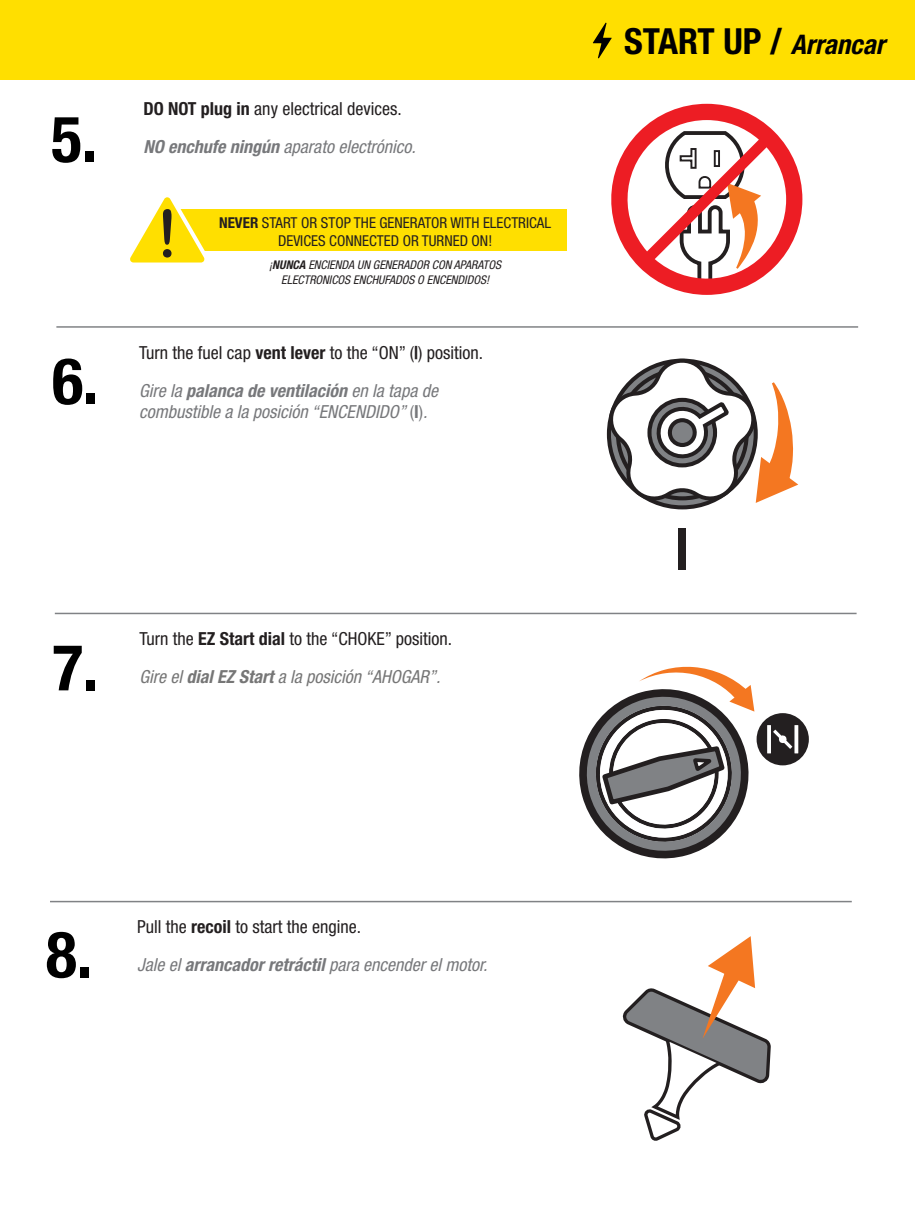
<style>
.page{position:relative;width:916px;height:1212px;background:#fff}
.page>*{position:absolute;margin:0;border:0;box-sizing:border-box;transform-origin:0 0}
.t1{font:700 condensed 64.2px "Helvetica Neue LT Std";color:#000}
.t2{font:700 condensed 36px "Helvetica Neue LT Std";color:#000}
.t3{font:condensed 18px/37.8px "Helvetica Neue LT Std";color:#231f20}
.t4{font:italic condensed 18px/37.8px "Helvetica Neue LT Std";color:#77787b}
.t5{font:condensed 15px/18px "Helvetica Neue LT Std";color:#231f20;text-align:center}
.t6{font:italic condensed 12px/15px "Helvetica Neue LT Std";color:#231f20;text-align:center}
.s1{font-weight:700}
.s2{font-style:italic;color:#77787b}
.s3{font-weight:700;font-style:italic;color:#77787b}
.s4{font-style:normal}
.s5{font-weight:700;font-style:normal}
.s6{font-style:italic;font-size:27px}
.s7{font-style:italic;color:#767676}
.s8{font-weight:700;font-style:italic;color:#767676}
.s9{font-style:normal;color:#231f20}
.s10{font-weight:700;font-style:normal;color:#231f20}
</style>
<div class="page">
<hr style="left:55px;top:612px;width:801px;height:2px;background:#808285">
<hr style="left:50px;top:900px;width:801px;height:2px;background:#808285">
<hr style="left:56px;top:326px;width:801px;height:2px;background:#808285">
<svg style="left:611px;top:104px;width:191px;height:191px"></svg>
<svg style="left:606px;top:358px;width:192px;height:152px"></svg>
<div style="left:678px;top:528px;width:8px;height:42px;background:#231f20"></div>
<svg style="left:622px;top:936px;width:149px;height:205px"></svg>
<svg style="left:579px;top:666px;width:186px;height:193px"></svg>
<div style="left:756px;top:713px;width:52px;height:52px;background:#231f20;border-radius:50%"></div>
<svg style="left:773px;top:729px;width:19px;height:19px"></svg>
<svg style="left:766px;top:725px;width:4px;height:28px"></svg>
<svg style="left:794px;top:725px;width:4px;height:28px"></svg>
<div style="left:170px;top:209px;width:396px;height:42px;background:#ffdf00"></div>
<svg style="left:130px;top:197px;width:75px;height:66px"></svg>
<div style="left:0;top:1px;width:914px;height:79px;background:#ffdf00"></div>
<svg style="left:592px;top:23px;width:19px;height:35px"></svg>
<h1 class="t1" style="left:51px;top:100px;width:48px">5.</h1>
<h1 class="t1" style="left:52px;top:342px;width:48px">6.</h1>
<p class="t3" style="left:143px;top:89px;width:260px"><span class="s1">DO NOT plug in</span> any electrical devices.</p>
<p class="t4" style="left:143px;top:128px;width:274px"><span class="s1">NO enchufe ningún</span> aparato electrónico.</p>
<p class="t5" style="left:219px;top:213px;width:333px"><span class="s1">NEVER</span> START OR STOP THE GENERATOR WITH ELECTRICAL<br>DEVICES CONNECTED OR TURNED ON!</p>
<p class="t6" style="left:269px;top:258px;width:233px">¡<span class="s1">NUNCA</span> ENCIENDA UN GENERADOR CON APARATOS<br>ELECTRONICOS ENCHUFADOS O ENCENDIDOS!</p>
<p class="t3" style="left:139px;top:333px;width:345px">Turn the fuel cap <span class="s1">vent lever</span> to the “ON” (<span class="s1">|</span>) position.<br><span class="s2">Gire la</span> <span class="s3">palanca de ventilación</span> <span class="s2">en la tapa de</span></p>
<p class="t4" style="left:139px;top:393px;width:289px">combustible a la posición “ENCENDIDO” <span class="s4">(</span><span class="s5">I</span><span class="s4">)</span>.</p>
<h2 class="t2" style="left:623px;top:20px;width:262px">START UP / <span class="s6">Arrancar</span></h2>
<h1 class="t1" style="left:52px;top:628px;width:48px">7.</h1>
<p class="t3" style="left:139px;top:619px;width:314px">Turn the <span class="s1">EZ Start dial</span> to the “CHOKE” position.<br><span class="s7">Gire el</span> <span class="s8">dial EZ Start</span> <span class="s7">a la posición “AHOGAR”.</span></p>
<h1 class="t1" style="left:46px;top:915px;width:48px">8.</h1>
<p class="t4" style="left:137px;top:907px;width:352px"><span class="s9">Pull the</span> <span class="s10">recoil</span> <span class="s9">to start the engine.<br></span>Jale el <span class="s1">arrancador retráctil</span> para encender el motor.</p>
</div>
